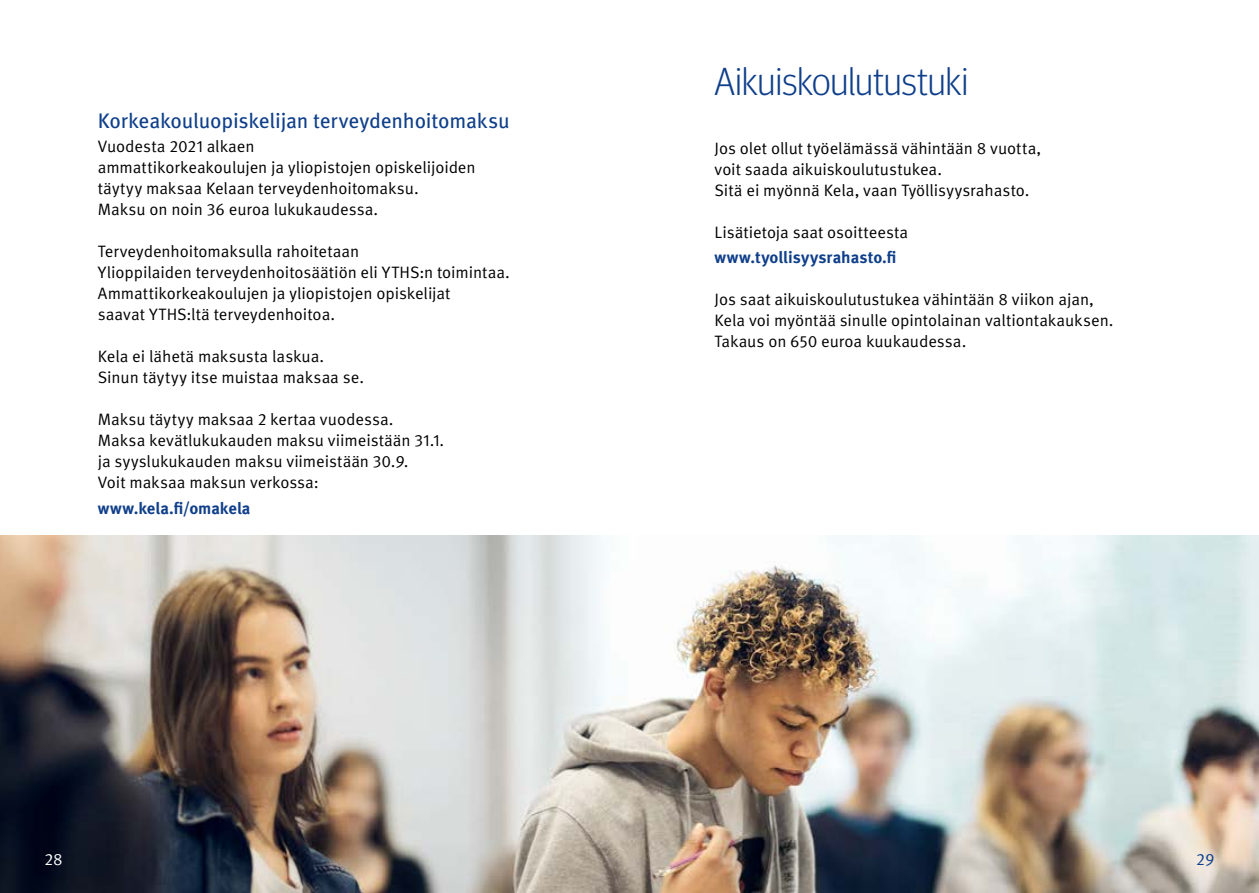
<style>
.page{position:relative;width:1259px;height:893px;background:#fff}
.page>*{position:absolute;margin:0;border:0;box-sizing:border-box;transform-origin:0 0}
.H1_otsikko{font:300 39px "Meta Headline Pro";letter-spacing:-.005em;color:#0f3f8a}
.H2_otsikko{font:21px "Meta Pro";letter-spacing:-.01em;color:#0f3f8a}
.Body_copy{font:16.5px/21px "Meta Pro Norm";letter-spacing:-.005em;color:#000}
.Links{font:700 16.5px "Meta Pro";letter-spacing:.005em;color:#0f3f8a}
.t1{font:16.5px "Meta Pro Norm";color:#fff}
.t2{font:16.5px "Meta Pro Norm";color:#0f3f8a}
</style>
<div class="page">
<img style="left:0;top:536px;width:1259px;height:357px">
<h2 class="H2_otsikko" style="left:98px;top:105px;width:413px">Korkeakouluopiskelijan terveydenhoitomaksu</h2>
<p class="Body_copy" style="left:98px;top:135px;width:379px">Vuodesta 2021 alkaen<br>ammattikorkeakoulujen ja yliopistojen opiskelijoiden</p>
<p class="Body_copy" style="left:98px;top:177px;width:322px">täytyy maksaa Kelaan terveydenhoitomaksu.</p>
<p class="Body_copy" style="left:98px;top:198px;width:282px">Maksu on noin 36 euroa lukukaudessa.</p>
<p class="Body_copy" style="left:98px;top:240px;width:263px">Terveydenhoitomaksulla rahoitetaan</p>
<p class="Body_copy" style="left:98px;top:261px;width:413px">Ylioppilaiden terveydenhoitosäätiön eli YTHS:n toimintaa.</p>
<p class="Body_copy" style="left:98px;top:282px;width:354px">Ammattikorkeakoulujen ja yliopistojen opiskelijat</p>
<p class="Body_copy" style="left:98px;top:303px;width:239px">saavat YTHS:ltä terveydenhoitoa.</p>
<p class="Body_copy" style="left:98px;top:345px;width:228px">Kela ei lähetä maksusta laskua.</p>
<p class="Body_copy" style="left:98px;top:366px;width:268px">Sinun täytyy itse muistaa maksaa se.</p>
<p class="Body_copy" style="left:98px;top:408px;width:297px">Maksu täytyy maksaa 2 kertaa vuodessa.</p>
<p class="Body_copy" style="left:98px;top:429px;width:348px">Maksa kevätlukukauden maksu viimeistään 31.1.</p>
<p class="Body_copy" style="left:98px;top:450px;width:312px">ja syyslukukauden maksu viimeistään 30.9.</p>
<p class="Body_copy" style="left:98px;top:471px;width:223px">Voit maksaa maksun verkossa:</p>
<p class="Links" style="left:98px;top:495px;width:154px">www.kela.fi/omakela</p>
<h1 class="H1_otsikko" style="left:714px;top:53px;width:255px">Aikuiskoulutustuki</h1>
<p class="Body_copy" style="left:714px;top:137px;width:328px">Jos olet ollut työelämässä vähintään 8 vuotta,</p>
<p class="Body_copy" style="left:714px;top:158px;width:229px">voit saada aikuiskoulutustukea.</p>
<p class="Body_copy" style="left:714px;top:179px;width:316px">Sitä ei myönnä Kela, vaan Työllisyysrahasto.</p>
<p class="Body_copy" style="left:714px;top:221px;width:195px">Lisätietoja saat osoitteesta</p>
<p class="Links" style="left:714px;top:245px;width:183px">www.tyollisyysrahasto.fi</p>
<p class="Body_copy" style="left:714px;top:288px;width:381px">Jos saat aikuiskoulutustukea vähintään 8 viikon ajan,</p>
<p class="Body_copy" style="left:714px;top:309px;width:400px">Kela voi myöntää sinulle opintolainan valtiontakauksen.</p>
<p class="Body_copy" style="left:714px;top:330px;width:253px">Takaus on 650 euroa kuukaudessa.</p>
<p class="t1" style="left:44px;top:847px;width:20px">28</p>
<p class="t2" style="left:1196px;top:847px;width:20px">29</p>
</div>
